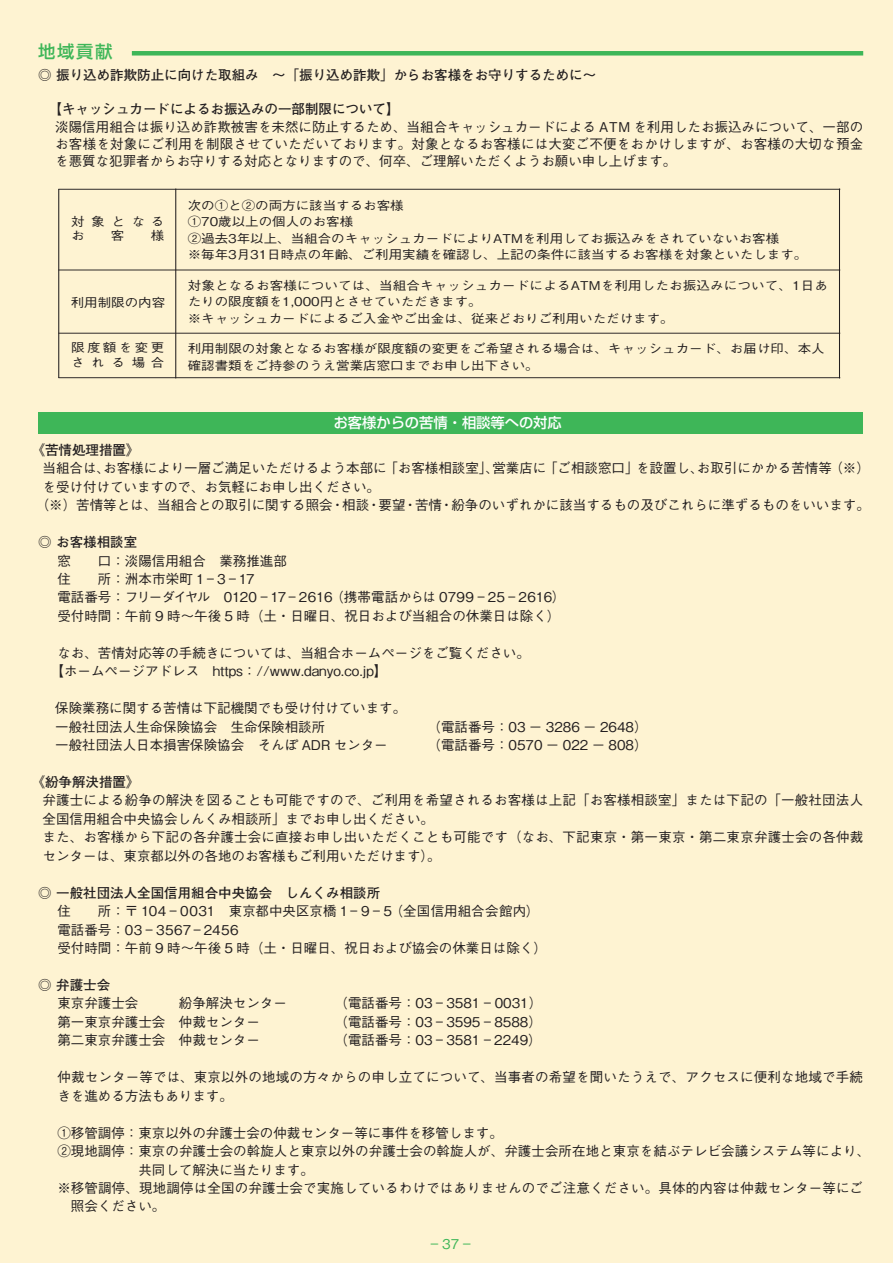
<style>
.page{position:relative;width:893px;height:1263px;background:#fef3d2}
.page>*{position:absolute;margin:0;border:0;box-sizing:border-box;transform-origin:0 0}
.t1{font:500 17.25px "Shin Go Pr 5";color:#3eb658}
.t2{font:500 14.25px "Shin Go Pr 5";color:#fff}
.t3{font:500 13.5px/18.5px "Gothic BBB Pr 6 N";color:#231f20}
.t4{font:700 13.5px "Futo Go B101 Pr 6 N";color:#231f20}
.t5{font:500 13.5px "Gothic BBB Pr 6 N";color:#3eb658;scale:.75 1}
.t6{font:500 12.15px/16.2px "Gothic BBB Pr 6 N";color:#231f20;scale:1.11 1}
.t7{font:500 12.15px/14.5px "Gothic BBB Pr 6 N";letter-spacing:.18em;color:#231f20;scale:1.11 1}
</style>
<div class="page">
<div style="left:132px;top:51px;width:731px;height:5px;background:#3eb658"></div>
<div style="left:38px;top:412px;width:825px;height:21px;background:#3eb658"></div>
<hr style="left:175px;top:189px;width:1px;height:189px;background:#231f20">
<hr style="left:58px;top:270px;width:782px;height:1px;background:#231f20">
<hr style="left:58px;top:333px;width:782px;height:1px;background:#231f20">
<hr style="left:58px;top:189px;width:1px;height:189px;background:#231f20">
<hr style="left:839px;top:189px;width:1px;height:189px;background:#231f20">
<hr style="left:58px;top:189px;width:782px;height:1px;background:#231f20">
<hr style="left:59px;top:377px;width:781px;height:1px;background:#231f20">
<p class="t1" style="left:38px;top:37px;width:76px">地域貢献</p>
<p class="t4" style="left:38px;top:64px;width:559px">◎ 振り込め詐欺防止に向けた取組み　～「振り込め詐欺」からお客様をお守りするために～</p>
<p class="t4" style="left:49px;top:99px;width:352px">【キャッシュカードによるお振込みの一部制限について】</p>
<p class="t3" style="left:55px;top:117px;width:809px;line-height:17.2px;text-align:justify">淡陽信用組合は振り込め詐欺被害を未然に防止するため、当組合キャッシュカードによる ATM を利用したお振込みについて、一部のお客様を対象にご利用を制限させていただいております。対象となるお客様には大変ご不便をおかけしますが、お客様の大切な預金を悪質な犯罪者からお守りする対応となりますので、何卒、ご理解いただくようお願い申し上げます。</p>
<p class="t6" style="left:71px;top:213px;width:85px;line-height:14.5px">対象となるお　客　様</p>
<p class="t6" style="left:71px;top:293px;width:87px">利用制限の内容</p>
<p class="t7" style="left:71px;top:339px;width:85px">限度額を変更される場合</p>
<p class="t6" style="left:188px;top:197px;width:560px">次の①と②の両方に該当するお客様<br>①70歳以上の個人のお客様<br>②過去3年以上、当組合のキャッシュカードによりATMを利用してお振込みをされていないお客様<br>※毎年3月31日時点の年齢、ご利用実績を確認し、上記の条件に該当するお客様を対象といたします。</p>
<p class="t6" style="left:188px;top:277px;width:578px">対象となるお客様については、当組合キャッシュカードによるATMを利用したお振込みについて、1日あたりの限度額を1,000円とさせていただきます。<br>※キャッシュカードによるご入金やご出金は、従来どおりご利用いただけます。</p>
<p class="t6" style="left:188px;top:338px;width:575px;line-height:17.5px">利用制限の対象となるお客様が限度額の変更をご希望される場合は、キャッシュカード、お届け印、本人確認書類をご持参のうえ営業店窓口までお申し出下さい。</p>
<p class="t2" style="left:334px;top:411px;width:229px">お客様からの苦情・相談等への対応</p>
<p class="t4" style="left:32px;top:439px;width:110px">《苦情処理措置》</p>
<p class="t3" style="left:43px;top:458px;width:829px">当組合は、お客様により一層ご満足いただけるよう本部に「お客様相談室」、営業店に「ご相談窓口」を設置し、お取引にかかる苦情等（※）</p>
<p class="t3" style="left:43px;top:477px;width:339px">を受け付けていますので、お気軽にお申し出ください。</p>
<p class="t3" style="left:36px;top:495px;width:836px">（※）苦情等とは、当組合との取引に関する照会・相談・要望・苦情・紛争のいずれかに該当するもの及びこれらに準ずるものをいいます。</p>
<p class="t4" style="left:38px;top:531px;width:100px">◎ お客様相談室</p>
<p class="t3" style="left:57px;top:550px;width:509px">窓　　口：淡陽信用組合　業務推進部<br>住　　所：洲本市栄町 1− 3 −17<br>電話番号：フリーダイヤル　0120 −17− 2616 （携帯電話からは 0799 − 25 − 2616）受付時間：午前 9 時～午後 5 時（土・日曜日、祝日および当組合の休業日は除く）</p>
<p class="t3" style="left:51px;top:643px;width:481px;text-indent:7px">なお、苦情対応等の手続きについては、当組合ホームページをご覧ください。【ホームページアドレス　https：//www.danyo.co.jp】</p>
<p class="t3" style="left:55px;top:698px;width:353px">保険業務に関する苦情は下記機関でも受け付けています。一般社団法人生命保険協会　生命保険相談所</p>
<p class="t3" style="left:434px;top:716px;width:215px">（電話番号：03 － 3286 － 2648）</p>
<p class="t3" style="left:55px;top:735px;width:334px">一般社団法人日本損害保険協会　そんぽ ADR センター</p>
<p class="t3" style="left:434px;top:735px;width:204px">（電話番号：0570 － 022 － 808）</p>
<p class="t4" style="left:32px;top:771px;width:109px">《紛争解決措置》</p>
<p class="t3" style="left:43px;top:790px;width:822px">弁護士による紛争の解決を図ることも可能ですので、ご利用を希望されるお客様は上記「お客様相談室」または下記の「一般社団法人全国信用組合中央協会しんくみ相談所」までお申し出ください。<br>また、お客様から下記の各弁護士会に直接お申し出いただくことも可能です（なお、下記東京・第一東京・第二東京弁護士会の各仲裁センターは、東京都以外の各地のお客様もご利用いただけます）。</p>
<p class="t4" style="left:38px;top:882px;width:343px">◎ 一般社団法人全国信用組合中央協会　しんくみ相談所</p>
<p class="t3" style="left:57px;top:901px;width:481px">住　　所：〒 104 − 0031　東京都中央区京橋 1− 9 − 5 （全国信用組合会館内）電話番号：03 − 3567− 2456<br>受付時間：午前 9 時～午後 5 時（土・日曜日、祝日および協会の休業日は除く）</p>
<p class="t4" style="left:38px;top:974px;width:73px">◎ 弁護士会</p>
<p class="t3" style="left:57px;top:993px;width:231px">東京弁護士会　　　紛争解決センター</p>
<p class="t3" style="left:341px;top:993px;width:202px">（電話番号：03 − 3581 − 0031）</p>
<p class="t3" style="left:57px;top:1012px;width:204px">第一東京弁護士会　仲裁センター</p>
<p class="t3" style="left:341px;top:1012px;width:202px">（電話番号：03 − 3595 − 8588）</p>
<p class="t3" style="left:57px;top:1030px;width:204px">第二東京弁護士会　仲裁センター</p>
<p class="t3" style="left:341px;top:1030px;width:192px">（電話番号：03 − 3581 − 2249）</p>
<p class="t3" style="left:57px;top:1067px;width:807px">仲裁センター等では、東京以外の地域の方々からの申し立てについて、当事者の希望を聞いたうえで、アクセスに便利な地域で手続きを進める方法もあります。</p>
<p class="t3" style="left:57px;top:1122px;width:447px">①移管調停：東京以外の弁護士会の仲裁センター等に事件を移管します。</p>
<p class="t3" style="left:57px;top:1141px;width:814px">②現地調停：東京の弁護士会の斡旋人と東京以外の弁護士会の斡旋人が、弁護士会所在地と東京を結ぶテレビ会議システム等により、</p>
<p class="t3" style="left:138px;top:1159px;width:177px">共同して解決に当たります。</p>
<p class="t3" style="left:57px;top:1178px;width:807px">※移管調停、現地調停は全国の弁護士会で実施しているわけではありませんのでご注意ください。具体的内容は仲裁センター等にご</p>
<p class="t3" style="left:71px;top:1196px;width:96px">照会ください。</p>
<p class="t5" style="left:430px;top:1233px;width:58px">−37−</p>
</div>
